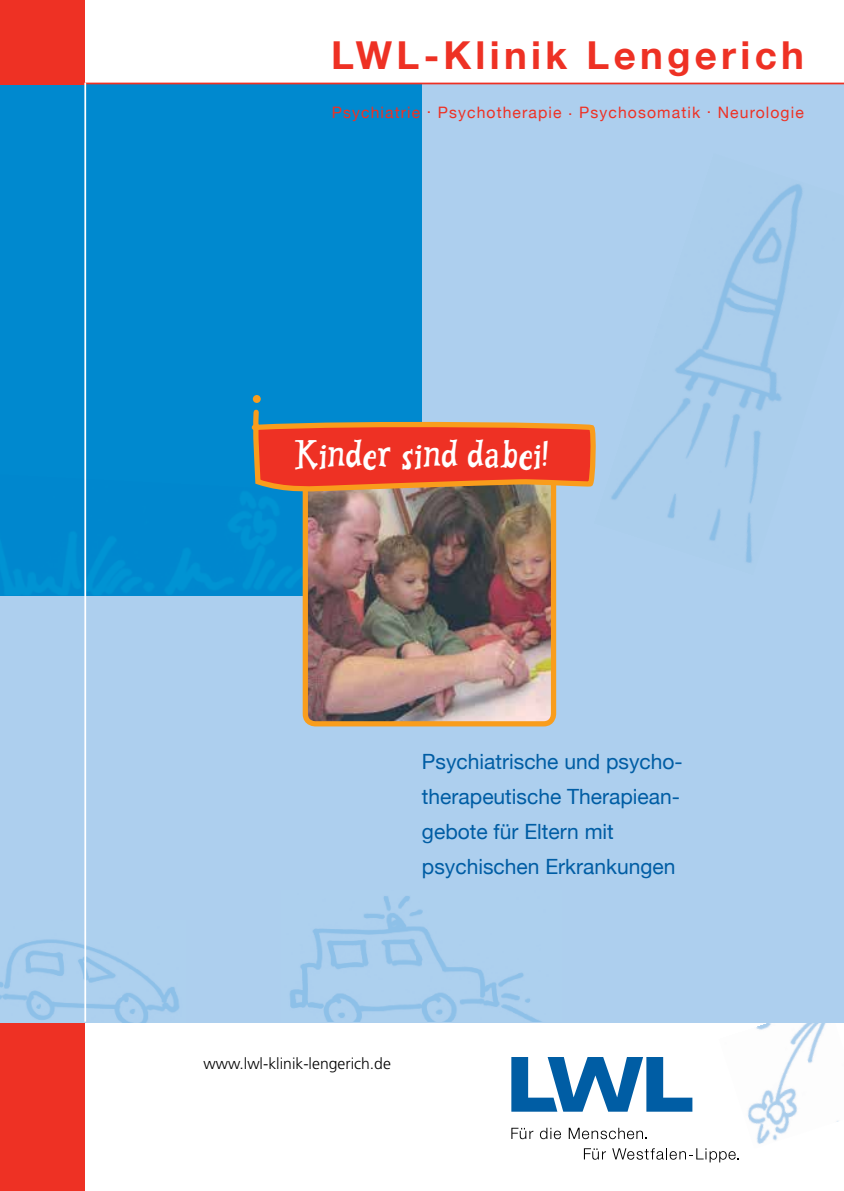
<style>
.page{position:relative;width:844px;height:1191px;background:#fff}
.page>*{position:absolute;margin:0;border:0;box-sizing:border-box;transform-origin:0 0}
.t1{font:700 38.5px "Helvetica Neue";letter-spacing:.11em;color:#ee3124}
.t2{font:35px "Pettson";color:#fff}
.t3{font:21px/35px "Helvetica Neue";color:#005da4}
.t4{font:15.75px "Helvetica Neue";letter-spacing:.07em;color:#ee3124}
.t5{font:300 15.75px "Frutiger";color:#000}
</style>
<div class="page">
<img style="left:718px;top:1022px;width:125px;height:122px">
<div style="left:0;top:82px;width:843px;height:940px;background:#adcfee"></div>
<div style="left:0;top:0;width:422px;height:595px;background:#0089cf"></div>
<div style="left:0;top:1022px;width:84px;height:169px;background:#ee3124"></div>
<svg style="left:84px;top:0;width:759px;height:84px"></svg>
<div style="left:0;top:0;width:84px;height:84px;background:#ee3124"></div>
<svg style="left:511px;top:1057px;width:181px;height:54px"></svg>
<svg style="left:511px;top:1127px;width:22px;height:12px"></svg>
<svg style="left:539px;top:1127px;width:22px;height:12px"></svg>
<svg style="left:568px;top:1127px;width:79px;height:12px"></svg>
<svg style="left:583px;top:1148px;width:23px;height:11px"></svg>
<svg style="left:612px;top:1148px;width:126px;height:14px"></svg>
<img style="left:611px;top:184px;width:192px;height:379px">
<img style="left:289px;top:896px;width:253px;height:126px">
<div style="left:253px;top:395px;width:8px;height:8px;background:#f99d1c;border-radius:50%"></div>
<img style="left:0;top:920px;width:180px;height:102px">
<img style="left:308px;top:494px;width:242px;height:226px">
<div style="left:302px;top:473px;width:254px;height:253px;border:5px solid #f99d1c;border-radius:10px"></div>
<svg style="left:251px;top:409px;width:345px;height:85px"></svg>
<hr style="left:84px;top:83px;width:2px;height:938px;background:#fff">
<h1 class="t1" style="left:331px;top:25px;width:474px">LWL-Klinik Lengerich</h1>
<p class="t4" style="left:332px;top:101px;width:473px">Psychiatrie . Psychotherapie . Psychosomatik . Neurologie</p>
<h2 class="t2" style="left:295px;top:436px;width:256px">Kinder sind dabei!</h2>
<p class="t3" style="left:422px;top:745px;width:262px">Psychiatrische und psycho&shy;therapeutische Therapiean&shy;gebote für Eltern mit psychischen Erkrankungen</p>
<p class="t5" style="left:203px;top:1055px;width:189px">www.lwl-klinik-lengerich.de</p>
</div>
